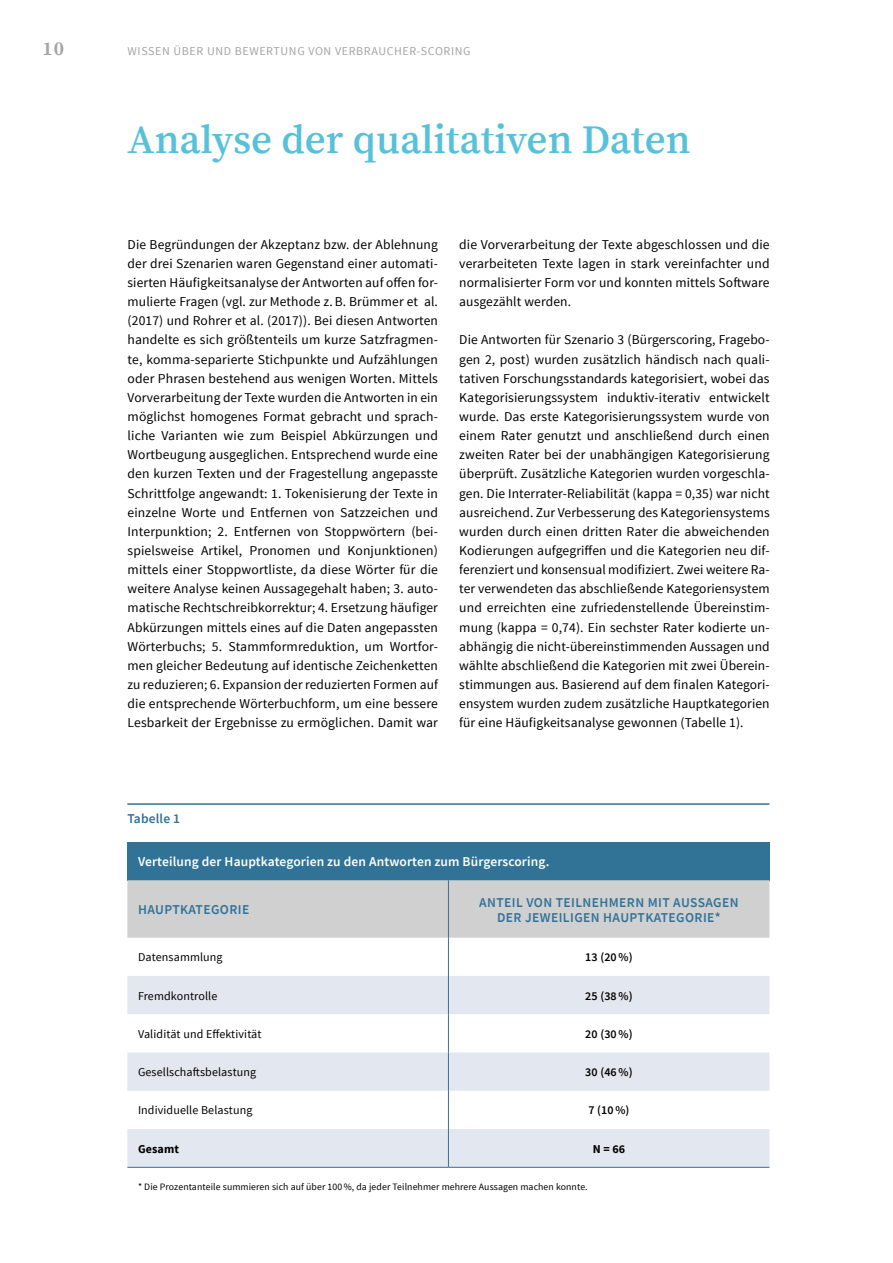
<style>
.page{position:relative;width:893px;height:1263px;background:#fff}
.page>*{position:absolute;margin:0;border:0;box-sizing:border-box;transform-origin:0 0}
.t1{font:600 40.5px "Source Serif Pro";color:#57c1da}
.t2{font:700 19.5px "Source Serif Pro";color:#a5a4a4}
.Copy{font:13.5px/19.2px "Source Sans Pro";letter-spacing:.01em;color:#000;text-align:justify}
.Tab_-_Sub_zen{font:600 13.5px/15px "Source Sans Pro";letter-spacing:.03em;color:#307397;text-align:center}
.Tab_-_Head{font:600 13.5px "Source Sans Pro";letter-spacing:.01em;color:#fff}
.Grafik_Head{font:600 13.5px "Source Sans Pro";letter-spacing:.01em;color:#307397}
.Tab_-_Copy{font:12px "Source Sans Pro";letter-spacing:.01em;color:#000}
.t3{font:12px "Source Sans Pro";letter-spacing:.05em;color:#a5a4a4}
.Tab_-_Copy_zen{font:600 12px "Source Sans Pro";letter-spacing:.01em;color:#000}
.Tab_-_Copy-2{font:700 12px "Source Sans Pro";letter-spacing:.01em;color:#000}
.Tab_-_Copy_zen-2{font:700 12px "Source Sans Pro";color:#000}
.Quelle_Fußnote{font:9.75px "Source Sans Pro";letter-spacing:.01em;color:#000}
</style>
<div class="page">
<hr style="left:127px;top:803px;width:642px;height:2px;background:#307397">
<div style="left:127px;top:842px;width:642px;height:38px;background:#307397"></div>
<div style="left:127px;top:880px;width:642px;height:58px;background:#d1d0d0"></div>
<svg style="left:127px;top:976px;width:642px;height:191px;fill:#e3e7ef"></svg>
<hr style="left:448px;top:880px;width:1px;height:58px;background:#307397">
<hr style="left:448px;top:1014px;width:1px;height:38px;background:#307397">
<hr style="left:448px;top:1052px;width:1px;height:39px;background:#307397">
<hr style="left:448px;top:1091px;width:1px;height:38px;background:#307397">
<hr style="left:448px;top:1129px;width:1px;height:38px;background:#307397">
<hr style="left:448px;top:976px;width:1px;height:38px;background:#307397">
<hr style="left:448px;top:938px;width:1px;height:38px;background:#307397">
<hr style="left:127px;top:1167px;width:321px;height:1px;background:#307397">
<hr style="left:448px;top:1167px;width:321px;height:1px;background:#307397">
<h2 class="t2" style="left:43px;top:37px;width:23px">10</h2>
<p class="t3" style="left:128px;top:44px;width:345px">WISSEN ÜBER UND BEWERTUNG VON VERBRAUCHER-SCORING</p>
<h1 class="t1" style="left:128px;top:116px;width:565px">Analyse der qualitativen Daten</h1>
<p class="Copy" style="left:128px;top:235px;width:312px">Die Begründungen der Akzeptanz bzw. der Ablehnung der drei Szenarien waren Gegenstand einer automati&shy;sierten Häufigkeitsanalyse der Antworten auf offen for&shy;mulierte Fragen (vgl. zur Methode z.B. Brümmer et al. (2017) und Rohrer et al. (2017)). Bei diesen Antworten handelte es sich größtenteils um kurze Satzfragmen&shy;te, komma-separierte Stichpunkte und Aufzählungen oder Phrasen bestehend aus wenigen Worten. Mittels Vorverarbeitung der Texte wurden die Antworten in ein möglichst homogenes Format gebracht und sprach&shy;liche Varianten wie zum Beispiel Abkürzungen und Wortbeugung ausgeglichen. Entsprechend wurde eine den kurzen Texten und der Fragestellung angepasste Schrittfolge angewandt: 1. Tokenisierung der Texte in einzelne Worte und Entfernen von Satzzeichen und Interpunktion; 2. Entfernen von Stoppwörtern (bei&shy;spielsweise Artikel, Pronomen und Konjunktionen) mittels einer Stoppwortliste, da diese Wörter für die weitere Analyse keinen Aussagegehalt haben; 3. auto&shy;matische Rechtschreibkorrektur; 4. Ersetzung häufiger Abkürzungen mittels eines auf die Daten angepassten Wörterbuchs; 5. Stammformreduktion, um Wortfor&shy;men gleicher Bedeutung auf identische Zeichenketten zu reduzieren; 6. Expansion der reduzierten Formen auf die entsprechende Wörterbuchform, um eine bessere Lesbarkeit der Ergebnisse zu ermöglichen. Damit war</p>
<p class="Copy" style="left:459px;top:235px;width:312px">die Vorverarbeitung der Texte abgeschlossen und die verarbeiteten Texte lagen in stark vereinfachter und normalisierter Form vor und konnten mittels Software ausgezählt werden.</p>
<p class="Copy" style="left:459px;top:331px;width:312px">Die Antworten für Szenario 3 (Bürgerscoring, Fragebo&shy;gen 2, post) wurden zusätzlich händisch nach quali&shy;tativen Forschungsstandards kategorisiert, wobei das Kategorisierungssystem induktiv-iterativ entwickelt wurde. Das erste Kategorisierungssystem wurde von einem Rater genutzt und anschließend durch einen zweiten Rater bei der unabhängigen Kategorisierung überprüft. Zusätzliche Kategorien wurden vorgeschla&shy;gen. Die Interrater-Reliabilität (kappa = 0,35) war nicht ausreichend. Zur Verbesserung des Kategoriensystems wurden durch einen dritten Rater die abweichenden Kodierungen aufgegriffen und die Kategorien neu dif&shy;ferenziert und konsensual modifiziert. Zwei weitere Ra&shy;ter verwendeten das abschließende Kategoriensystem und erreichten eine zufriedenstellende Übereinstim&shy;mung (kappa = 0,74). Ein sechster Rater kodierte un&shy;abhängig die nicht-übereinstimmenden Aussagen und wählte abschließend die Kategorien mit zwei Überein&shy;stimmungen aus. Basierend auf dem finalen Kategori&shy;ensystem wurden zudem zusätzliche Hauptkategorien für eine Häufigkeitsanalyse gewonnen (Tabelle 1).</p>
<p class="Grafik_Head" style="left:127px;top:809px;width:54px">Tabelle 1</p>
<h2 class="Tab_-_Head" style="left:138px;top:853px;width:413px">Verteilung der Hauptkategorien zu den Antworten zum Bürgerscoring.</h2>
<h3 class="Tab_-_Sub_zen" style="left:138px;top:902px;width:113px">HAUPTKATEGORIE</h3>
<h3 class="Tab_-_Sub_zen" style="left:479px;top:894px;width:261px">ANTEIL VON TEILNEHMERN MIT AUSSAGEN<br>DER JEWEILIGEN HAUPTKATEGORIE*</h3>
<p class="Tab_-_Copy" style="left:138px;top:950px;width:86px">Datensammlung</p>
<p class="Tab_-_Copy_zen" style="left:585px;top:949px;width:49px">13 (20 %)</p>
<p class="Tab_-_Copy" style="left:138px;top:988px;width:81px">Fremdkontrolle</p>
<p class="Tab_-_Copy_zen" style="left:585px;top:988px;width:49px">25 (38 %)</p>
<p class="Tab_-_Copy" style="left:138px;top:1026px;width:125px">Validität und Effektivität</p>
<p class="Tab_-_Copy_zen" style="left:585px;top:1026px;width:49px">20 (30 %)</p>
<p class="Tab_-_Copy" style="left:138px;top:1065px;width:120px">Gesellschaftsbelastung</p>
<p class="Tab_-_Copy_zen" style="left:585px;top:1064px;width:49px">30 (46 %)</p>
<p class="Tab_-_Copy" style="left:138px;top:1103px;width:116px">Individuelle Belastung</p>
<p class="Tab_-_Copy_zen" style="left:588px;top:1102px;width:43px">7 (10 %)</p>
<p class="Tab_-_Copy-2" style="left:138px;top:1141px;width:43px">Gesamt</p>
<p class="Tab_-_Copy_zen-2" style="left:593px;top:1141px;width:34px">N = 66</p>
<p class="Quelle_Fußnote" style="left:138px;top:1181px;width:451px">* Die Prozentanteile summieren sich auf über 100 %, da jeder Teilnehmer mehrere Aussagen machen konnte.</p>
</div>
